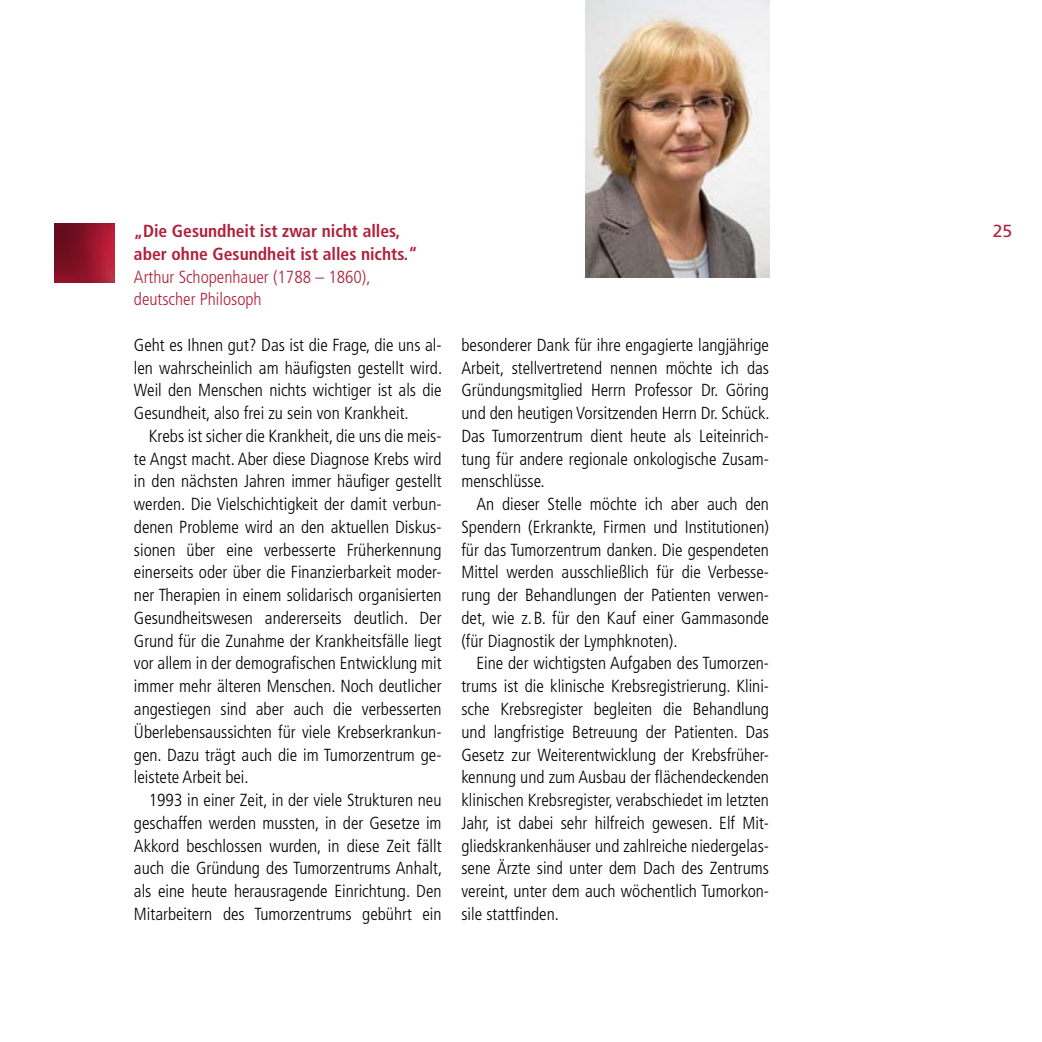
<style>
.page{position:relative;width:1042px;height:1042px;background:#fff}
.page>*{position:absolute;margin:0;border:0;box-sizing:border-box;transform-origin:0 0}
.t1{font:300 condensed 17.5px/22.8px "Frutiger";color:#000;text-align:justify}
.t2{font:700 condensed 17.5px "Frutiger";color:#b0203b}
.t3{font:300 condensed 17.5px/22.8px "Frutiger";color:#b0203b}
.t4{font:17.5px "Frutiger";color:#b0203b}
</style>
<div class="page">
<img style="left:585px;top:0;width:184px;height:278px">
<img style="left:55px;top:223px;width:59px;height:60px">
<p class="t2" style="left:134px;top:221px;width:268px">„Die Gesundheit ist zwar nicht alles,</p>
<p class="t4" style="left:993px;top:221px;width:21px">25</p>
<p class="t2" style="left:134px;top:243px;width:285px">aber ohne Gesundheit ist alles nichts.“</p>
<p class="t3" style="left:134px;top:265px;width:238px">Arthur Schopenhauer (1788 – 1860), deutscher Philosoph</p>
<p class="t1" style="left:134px;top:334px;width:310px">Geht es Ihnen gut? Das ist die Frage, die uns al&shy;len wahrscheinlich am häufigsten gestellt wird.<br>Weil den Menschen nichts wichtiger ist als die Gesundheit, also frei zu sein von Krankheit.</p>
<p class="t1" style="left:134px;top:425px;width:309px;text-indent:15px">Krebs ist sicher die Krankheit, die uns die meis&shy;te Angst macht. Aber diese Diagnose Krebs wird in den nächsten Jahren immer häufiger gestellt werden. Die Vielschichtigkeit der damit verbun&shy;denen Probleme wird an den aktuellen Diskus&shy;sionen über eine verbesserte Früherkennung einerseits oder über die Finanzierbarkeit moder&shy;ner Therapien in einem solidarisch organisierten Gesundheitswesen andererseits deutlich. Der Grund für die Zunahme der Krankheitsfälle liegt vor allem in der demografischen Entwicklung mit immer mehr älteren Menschen. Noch deutlicher angestiegen sind aber auch die verbesserten Überlebensaussichten für viele Krebserkrankun&shy;gen. Dazu trägt auch die im Tumorzentrum ge&shy;leistete Arbeit bei.</p>
<p class="t1" style="left:134px;top:789px;width:310px;text-indent:15px">1993 in einer Zeit, in der viele Strukturen neu geschaffen werden mussten, in der Gesetze im Akkord beschlossen wurden, in diese Zeit fällt auch die Gründung des Tumorzentrums Anhalt, als eine heute herausragende Einrichtung. Den Mitarbeitern des Tumorzentrums gebührt ein</p>
<p class="t1" style="left:461px;top:334px;width:310px">besonderer Dank für ihre engagierte langjährige Arbeit, stellvertretend nennen möchte ich das Gründungsmitglied Herrn Professor Dr. Göring und den heutigen Vorsitzenden Herrn Dr. Schück.<br>Das Tumorzentrum dient heute als Leiteinrich&shy;tung für andere regionale onkologische Zusam&shy;menschlüsse.</p>
<p class="t1" style="left:461px;top:493px;width:309px;text-indent:15px">An dieser Stelle möchte ich aber auch den Spendern (Erkrankte, Firmen und Institutionen) für das Tumorzentrum danken. Die gespendeten Mittel werden ausschließlich für die Verbesse&shy;rung der Behandlungen der Patienten verwen&shy;det, wie z.B. für den Kauf einer Gammasonde (für Diagnostik der Lymphknoten).</p>
<p class="t1" style="left:461px;top:652px;width:309px;text-indent:15px">Eine der wichtigsten Aufgaben des Tumorzen&shy;trums ist die klinische Krebsregistrierung. Klini&shy;sche Krebsregister begleiten die Behandlung und langfristige Betreuung der Patienten. Das Gesetz zur Weiterentwicklung der Krebsfrüher&shy;kennung und zum Ausbau der flächendeckenden klinischen Krebsregister, verabschiedet im letzten Jahr, ist dabei sehr hilfreich gewesen. Elf Mit&shy;gliedskrankenhäuser und zahlreiche niedergelas&shy;sene Ärzte sind unter dem Dach des Zentrums vereint, unter dem auch wöchentlich Tumorkon&shy;sile stattfinden.</p>
</div>
